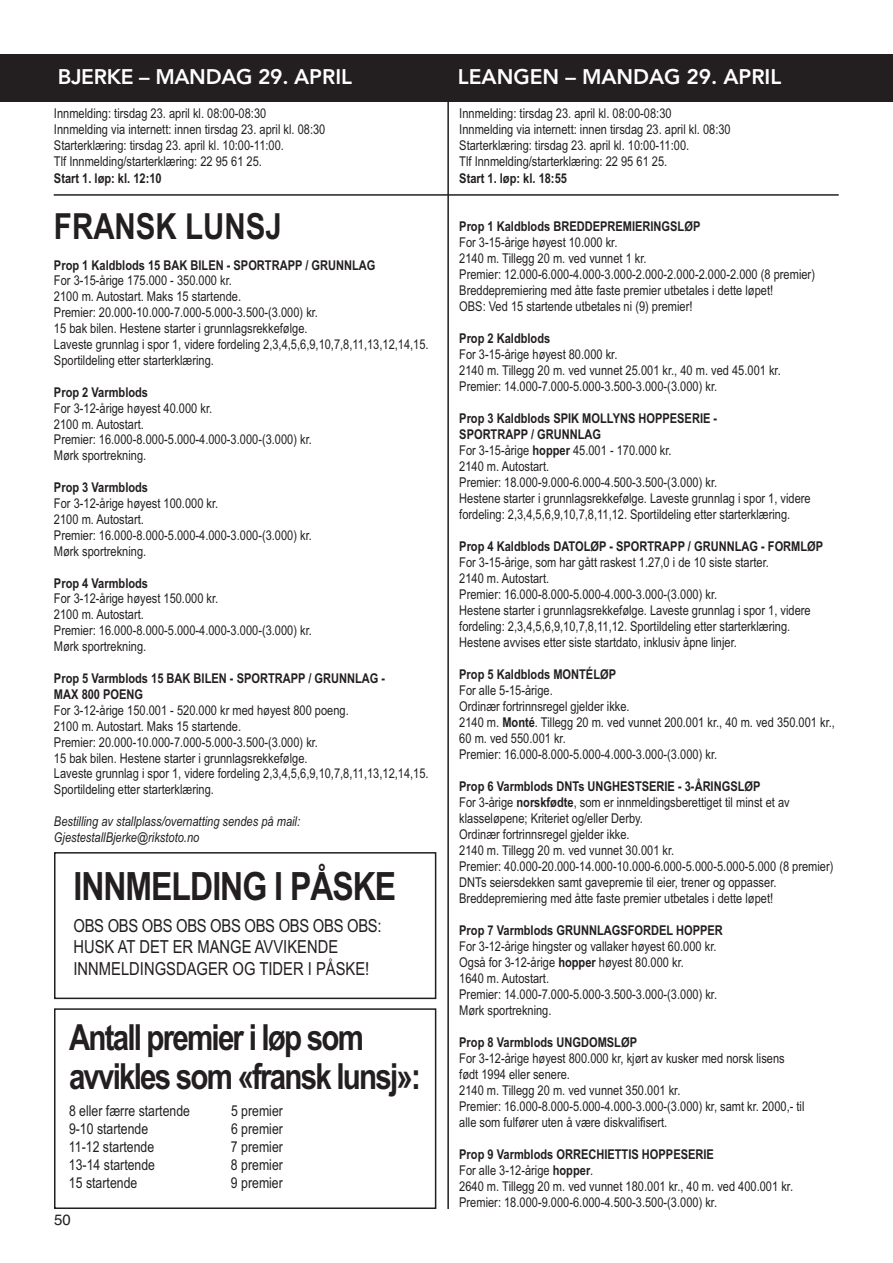
<style>
.page{position:relative;width:893px;height:1263px;background:#fff}
.page>*{position:absolute;margin:0;border:0;box-sizing:border-box;transform-origin:0 0}
.t1{font:700 39px "Arial Narrow";letter-spacing:-.025em;color:#231f20}
.t2{font:700 36px/39px "Arial Narrow";letter-spacing:-.05em;color:#231f20}
.t3{font:700 36px "Arial Narrow";color:#231f20}
.t4{font:800 21px "Avenir";letter-spacing:-.005em;color:#fff}
.t5{font:18px/21.6px "Arial Narrow";color:#231f20}
.t6{font:15px "Arial Narrow";color:#231f20}
.t7{font:15px "Helvetica";color:#231f20}
.t8{font:13.5px/16px "Arial Narrow";color:#231f20}
.t9{font:700 13.5px/15.9px "Arial Narrow";color:#231f20}
.t10{font:italic 13.5px/15.9px "Arial Narrow";color:#231f20}
.s1{font-weight:700}
</style>
<div class="page">
<div style="left:0;top:54px;width:893px;height:48px;background:#231f20"></div>
<hr style="left:447px;top:54px;width:2px;height:1155px;background:#231f20">
<hr style="left:54px;top:194px;width:785px;height:2px;background:#231f20">
<div style="left:54px;top:1008px;width:382px;height:201px;border:2px solid #231f20"></div>
<div style="left:54px;top:852px;width:382px;height:147px;border:2px solid #231f20"></div>
<h3 class="t4" style="left:58px;top:60px;width:296px">BJERKE – MANDAG 29. APRIL</h3>
<h3 class="t4" style="left:458px;top:60px;width:325px">LEANGEN – MANDAG 29. APRIL</h3>
<p class="t8" style="left:459px;top:105px;width:273px">Innmelding: tirsdag 23. april kl. 08:00-08:30<br>Innmelding via internett: innen tirsdag 23. april kl. 08:30<br>Starterklæring: tirsdag 23. april kl. 10:00-11:00.<br>Tlf Innmelding/starterklæring: 22 95 61 25.</p>
<p class="t9" style="left:459px;top:170px;width:109px">Start 1. løp: kl. 18:55</p>
<p class="t9" style="left:459px;top:218px;width:243px">Prop 1 Kaldblods BREDDEPREMIERINGSLØP</p>
<p class="t8" style="left:459px;top:234px;width:357px">For 3-15-årige høyest 10.000 kr.<br>2140 m. Tillegg 20 m. ved vunnet 1 kr.<br>Premier: 12.000-6.000-4.000-3.000-2.000-2.000-2.000-2.000 (8 premier)<br>Breddepremiering med åtte faste premier utbetales i dette løpet!<br>OBS: Ved 15 startende utbetales ni (9) premier!</p>
<p class="t9" style="left:459px;top:330px;width:93px">Prop 2 Kaldblods</p>
<p class="t8" style="left:459px;top:346px;width:323px">For 3-15-årige høyest 80.000 kr.<br>2140 m. Tillegg 20 m. ved vunnet 25.001 kr., 40 m. ved 45.001 kr.<br>Premier: 14.000-7.000-5.000-3.500-3.000-(3.000) kr.</p>
<p class="t8" style="left:459px;top:410px;width:353px"><span class="s1">Prop 3 Kaldblods SPIK MOLLYNS HOPPESERIE -<br>SPORTRAPP / GRUNNLAG<br></span>For 3-15-årige <span class="s1">hopper</span> 45.001 - 170.000 kr.<br>2140 m. Autostart.<br>Premier: 18.000-9.000-6.000-4.500-3.500-(3.000) kr.<br>Hestene starter i grunnlagsrekkefølge. Laveste grunnlag i spor 1, videre fordeling: 2,3,4,5,6,9,10,7,8,11,12. Sportildeling etter starterklæring.</p>
<p class="t9" style="left:459px;top:538px;width:365px">Prop 4 Kaldblods DATOLØP - SPORTRAPP / GRUNNLAG - FORMLØP</p>
<p class="t8" style="left:459px;top:554px;width:353px">For 3-15-årige, som har gått raskest 1.27,0 i de 10 siste starter.<br>2140 m. Autostart.<br>Premier: 16.000-8.000-5.000-4.000-3.000-(3.000) kr.<br>Hestene starter i grunnlagsrekkefølge. Laveste grunnlag i spor 1, videre fordeling: 2,3,4,5,6,9,10,7,8,11,12. Sportildeling etter starterklæring.<br>Hestene avvises etter siste startdato, inklusiv åpne linjer.</p>
<p class="t9" style="left:459px;top:666px;width:158px">Prop 5 Kaldblods MONTÉLØP</p>
<p class="t8" style="left:459px;top:682px;width:377px">For alle 5-15-årige.<br>Ordinær fortrinnsregel gjelder ikke.<br>2140 m. <span class="s1">Monté</span>. Tillegg 20 m. ved vunnet 200.001 kr., 40 m. ved 350.001 kr., 60 m. ved 550.001 kr.<br>Premier: 16.000-8.000-5.000-4.000-3.000-(3.000) kr.</p>
<p class="t8" style="left:459px;top:778px;width:376px"><span class="s1">Prop 6 Varmblods DNTs UNGHESTSERIE - 3-ÅRINGSLØP<br></span>For 3-årige <span class="s1">norskfødte</span>, som er innmeldingsberettiget til minst et av klasseløpene; Kriteriet og/eller Derby.<br>Ordinær fortrinnsregel gjelder ikke.<br>2140 m. Tillegg 20 m. ved vunnet 30.001 kr.<br>Premier: 40.000-20.000-14.000-10.000-6.000-5.000-5.000-5.000 (8 premier)<br>DNTs seiersdekken samt gavepremie til eier, trener og oppasser.<br>Breddepremiering med åtte faste premier utbetales i dette løpet!</p>
<p class="t9" style="left:459px;top:922px;width:265px">Prop 7 Varmblods GRUNNLAGSFORDEL HOPPER</p>
<p class="t8" style="left:459px;top:938px;width:259px">For 3-12-årige hingster og vallaker høyest 60.000 kr.<br>Også for 3-12-årige <span class="s1">hopper</span> høyest 80.000 kr.<br>1640 m. Autostart.<br>Premier: 14.000-7.000-5.000-3.500-3.000-(3.000) kr.<br>Mørk sportrekning.</p>
<p class="t9" style="left:459px;top:1034px;width:179px">Prop 8 Varmblods UNGDOMSLØP</p>
<p class="t8" style="left:459px;top:1050px;width:347px">For 3-12-årige høyest 800.000 kr, kjørt av kusker med norsk lisens født 1994 eller senere.<br>2140 m. Tillegg 20 m. ved vunnet 350.001 kr.<br>Premier: 16.000-8.000-5.000-4.000-3.000-(3.000) kr, samt kr. 2000,- til alle som fulfører uten å være diskvalifisert.</p>
<p class="t8" style="left:459px;top:1146px;width:335px"><span class="s1">Prop 9 Varmblods ORRECHIETTIS HOPPESERIE<br></span>For alle 3-12-årige <span class="s1">hopper</span>.<br>2640 m. Tillegg 20 m. ved vunnet 180.001 kr., 40 m. ved 400.001 kr.<br>Premier: 18.000-9.000-6.000-4.500-3.500-(3.000) kr.</p>
<p class="t8" style="left:54px;top:105px;width:273px">Innmelding: tirsdag 23. april kl. 08:00-08:30<br>Innmelding via internett: innen tirsdag 23. april kl. 08:30<br>Starterklæring: tirsdag 23. april kl. 10:00-11:00.<br>Tlf Innmelding/starterklæring: 22 95 61 25.</p>
<p class="t9" style="left:54px;top:170px;width:109px">Start 1. løp: kl. 12:10</p>
<h2 class="t3" style="left:54px;top:205px;width:229px">FRANSK LUNSJ</h2>
<p class="t9" style="left:54px;top:257px;width:323px">Prop 1 Kaldblods 15 BAK BILEN - SPORTRAPP / GRUNNLAG</p>
<p class="t8" style="left:54px;top:273px;width:376px">For 3-15-årige 175.000 - 350.000 kr.<br>2100 m. Autostart. Maks 15 startende.<br>Premier: 20.000-10.000-7.000-5.000-3.500-(3.000) kr.<br>15 bak bilen. Hestene starter i grunnlagsrekkefølge.<br>Laveste grunnlag i spor 1, videre fordeling 2,3,4,5,6,9,10,7,8,11,13,12,14,15.<br>Sportildeling etter starterklæring.</p>
<p class="t9" style="left:54px;top:384px;width:96px">Prop 2 Varmblods</p>
<p class="t8" style="left:54px;top:400px;width:259px">For 3-12-årige høyest 40.000 kr.<br>2100 m. Autostart.<br>Premier: 16.000-8.000-5.000-4.000-3.000-(3.000) kr.<br>Mørk sportrekning.</p>
<p class="t9" style="left:54px;top:479px;width:96px">Prop 3 Varmblods</p>
<p class="t8" style="left:54px;top:495px;width:259px">For 3-12-årige høyest 100.000 kr.<br>2100 m. Autostart.<br>Premier: 16.000-8.000-5.000-4.000-3.000-(3.000) kr.<br>Mørk sportrekning.</p>
<p class="t9" style="left:54px;top:575px;width:96px">Prop 4 Varmblods</p>
<p class="t8" style="left:54px;top:591px;width:259px">For 3-12-årige høyest 150.000 kr.<br>2100 m. Autostart.<br>Premier: 16.000-8.000-5.000-4.000-3.000-(3.000) kr.<br>Mørk sportrekning.</p>
<p class="t9" style="left:54px;top:670px;width:333px">Prop 5 Varmblods 15 BAK BILEN - SPORTRAPP / GRUNNLAG -<br>MAX 800 POENG</p>
<p class="t8" style="left:54px;top:702px;width:376px">For 3-12-årige 150.001 - 520.000 kr med høyest 800 poeng.<br>2100 m. Autostart. Maks 15 startende.<br>Premier: 20.000-10.000-7.000-5.000-3.500-(3.000) kr.<br>15 bak bilen. Hestene starter i grunnlagsrekkefølge.<br>Laveste grunnlag i spor 1, videre fordeling 2,3,4,5,6,9,10,7,8,11,13,12,14,15.<br>Sportildeling etter starterklæring.</p>
<p class="t10" style="left:54px;top:813px;width:248px">Bestilling av stallplass/overnatting sendes på mail:<br>GjestestallBjerke@rikstoto.no</p>
<h1 class="t1" style="left:74px;top:864px;width:324px">INNMELDING I PÅSKE</h1>
<h3 class="t5" style="left:74px;top:914px;width:310px">OBS OBS OBS OBS OBS OBS OBS OBS OBS:<br>HUSK AT DET ER MANGE AVVIKENDE<br>INNMELDINGSDAGER OG TIDER I PÅSKE!</h3>
<h2 class="t2" style="left:69px;top:1017px;width:353px">Antall premier i løp som avvikles som «fransk lunsj»:</h2>
<p class="t6" style="left:69px;top:1102px;width:123px">8 eller færre startende</p>
<p class="t6" style="left:231px;top:1102px;width:53px">5 premier</p>
<p class="t6" style="left:69px;top:1120px;width:81px">9-10 startende</p>
<p class="t6" style="left:231px;top:1120px;width:53px">6 premier</p>
<p class="t6" style="left:69px;top:1138px;width:87px">11-12 startende</p>
<p class="t6" style="left:231px;top:1138px;width:53px">7 premier</p>
<p class="t6" style="left:69px;top:1156px;width:88px">13-14 startende</p>
<p class="t6" style="left:231px;top:1156px;width:53px">8 premier</p>
<p class="t6" style="left:69px;top:1174px;width:70px">15 startende</p>
<p class="t6" style="left:231px;top:1174px;width:53px">9 premier</p>
<p class="t7" style="left:54px;top:1211px;width:18px">50</p>
</div>
